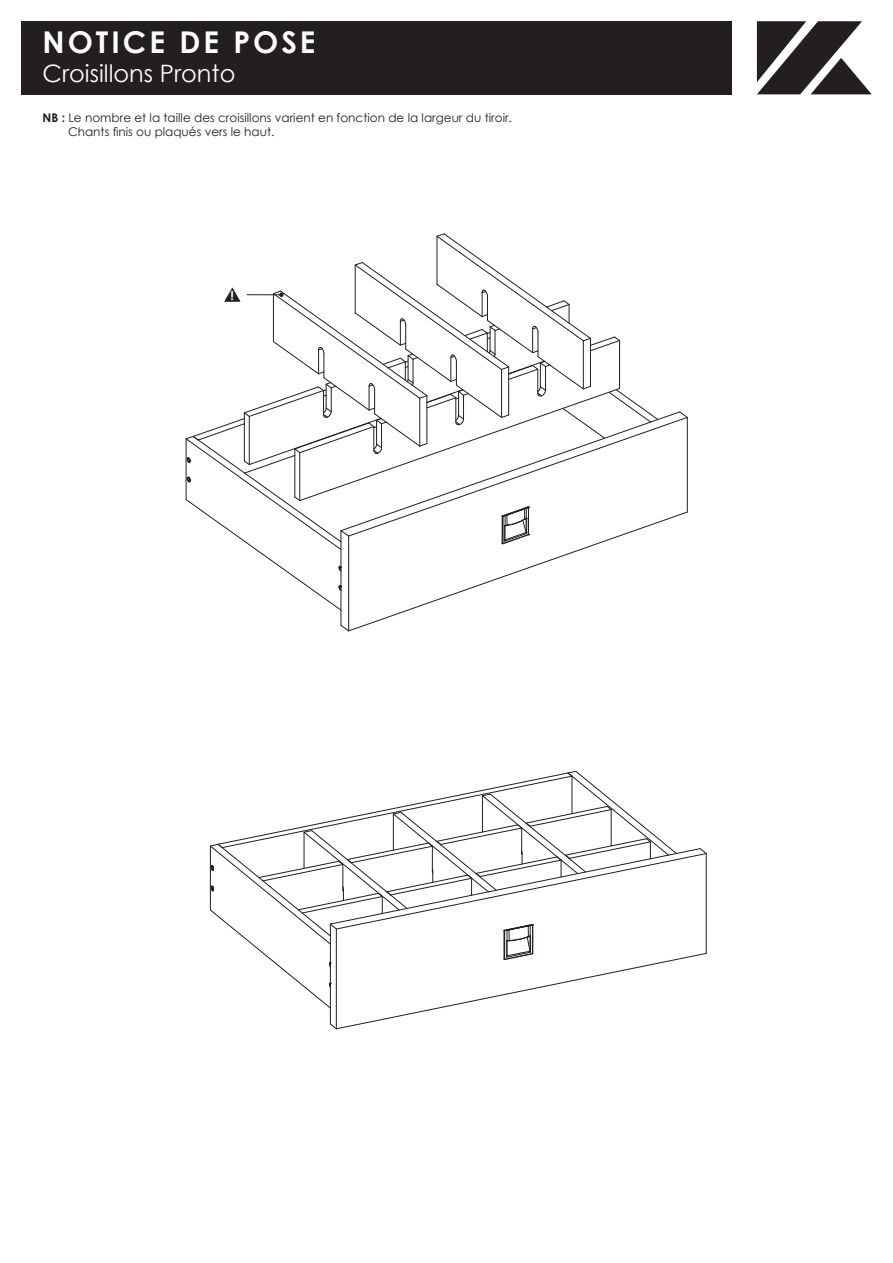
<style>
.page{position:relative;width:893px;height:1263px;background:#fff}
.page>*{position:absolute;margin:0;border:0;box-sizing:border-box;transform-origin:0 0}
.t1{font:700 30px "Century Gothic";letter-spacing:.1em;color:#fff}
.t2{font:24px "Century Gothic";color:#fff}
.t3{font:700 12.3px "Century Gothic";color:#fff}
.t4{font:12px/14.4px "Century Gothic";color:#231f20}
.s1{font-weight:700}
</style>
<div class="page">
<div style="left:21px;top:21px;width:710px;height:73px;background:#231f20"></div>
<svg style="left:757px;top:21px;width:115px;height:73px"></svg>
<svg style="left:209px;top:771px;width:498px;height:259px"></svg>
<svg style="left:185px;top:233px;width:503px;height:399px"></svg>
<h1 class="t1" style="left:43px;top:20px;width:274px">NOTICE DE POSE</h1>
<h2 class="t2" style="left:43px;top:57px;width:194px">Croisillons Pronto</h2>
<p class="t4" style="left:68px;top:110px;width:445px;text-indent:-26px"><span class="s1">NB :</span> Le nombre et la taille des croisillons varient en fonction de la largeur du tiroir.<br>Chants finis ou plaqués vers le haut.</p>
<p class="t3" style="left:231px;top:287px;width:5px">!</p>
</div>
